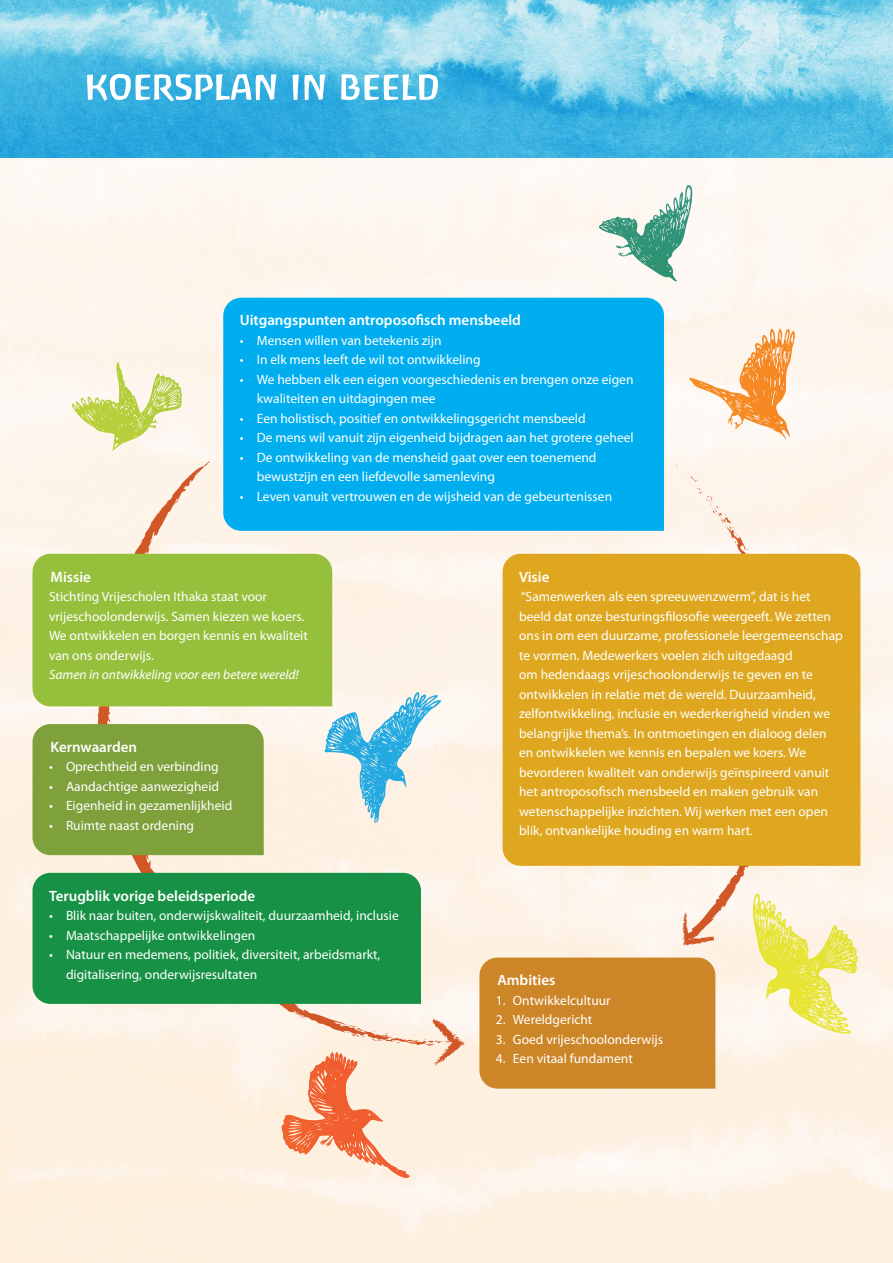
<style>
.page{position:relative;width:893px;height:1263px;background:#fff}
.page>*{position:absolute;margin:0;border:0;box-sizing:border-box;transform-origin:0 0}
.citaten{font:600 15px "Myriad Pro";color:#fff}
.citaten-2{font:13.5px/19.5px "Myriad Pro";color:#fff}
.citaten-3{font:italic 13.5px "Myriad Pro";color:#fff}
</style>
<div class="page">
<img style="left:0;top:157px;width:893px;height:1106px">
<svg style="left:97px;top:461px;width:337px;height:584px;background:#fbeee1"></svg>
<svg style="left:371px;top:1030px;width:29px;height:13px"></svg>
<svg style="left:345px;top:1025px;width:20px;height:12px"></svg>
<svg style="left:294px;top:1005px;width:16px;height:14px"></svg>
<svg style="left:424px;top:1018px;width:41px;height:48px;background:#f4d1bc"></svg>
<img style="left:0;top:0;width:893px;height:157px">
<svg style="left:87px;top:74px;width:351px;height:27px"></svg>
<div style="left:223px;top:298px;width:441px;height:233px;background:#00aeef"></div>
<div style="left:32px;top:873px;width:389px;height:131px;background:#179145"></div>
<div style="left:32px;top:723px;width:232px;height:132px;background:#7fa13c"></div>
<div style="left:32px;top:554px;width:300px;height:152px;background:#96bf3c"></div>
<svg style="left:689px;top:328px;width:107px;height:112px"></svg>
<svg style="left:282px;top:1052px;width:127px;height:127px;background:#f9c3a8"></svg>
<svg style="left:479px;top:473px;width:379px;height:615px;background:#dbbc6a"></svg>
<svg style="left:324px;top:692px;width:117px;height:131px;background:#bcdce4"></svg>
<svg style="left:599px;top:185px;width:94px;height:97px"></svg>
<svg style="left:71px;top:362px;width:111px;height:89px"></svg>
<p class="citaten" style="left:240px;top:311px;width:283px">Uitgangspunten antroposofisch mensbeeld</p>
<p class="citaten-2" style="left:240px;top:330px;width:203px">• Mensen willen van betekenis zijn</p>
<p class="citaten-2" style="left:240px;top:350px;width:242px">• In elk mens leeft de wil tot ontwikkeling</p>
<p class="citaten-2" style="left:257px;top:369px;width:378px;text-indent:-17px">• We hebben elk een eigen voorgeschiedenis en brengen onze eigen kwaliteiten en uitdagingen mee</p>
<p class="citaten-2" style="left:240px;top:408px;width:347px">• Een holistisch, positief en ontwikkelingsgericht mensbeeld</p>
<p class="citaten-2" style="left:240px;top:428px;width:396px">• De mens wil vanuit zijn eigenheid bijdragen aan het grotere geheel</p>
<p class="citaten-2" style="left:257px;top:447px;width:341px;text-indent:-17px">• De ontwikkeling van de mensheid gaat over een toenemend bewustzijn en een liefdevolle samenleving</p>
<p class="citaten-2" style="left:240px;top:486px;width:374px">• Leven vanuit vertrouwen en de wijsheid van de gebeurtenissen</p>
<p class="citaten" style="left:50px;top:567px;width:42px">Missie</p>
<p class="citaten-2" style="left:49px;top:586px;width:260px">Stichting Vrijescholen Ithaka staat voor vrijeschoolonderwijs. Samen kiezen we koers.<br>We ontwikkelen en borgen kennis en kwaliteit van ons onderwijs.</p>
<p class="citaten-3" style="left:49px;top:666px;width:251px">Samen in ontwikkeling voor een betere wereld!</p>
<p class="citaten" style="left:50px;top:737px;width:88px">Kernwaarden</p>
<p class="citaten-2" style="left:49px;top:757px;width:171px">• Oprechtheid en verbinding</p>
<p class="citaten-2" style="left:49px;top:776px;width:172px">• Aandachtige aanwezigheid</p>
<p class="citaten-2" style="left:49px;top:796px;width:185px">• Eigenheid in gezamenlijkheid</p>
<p class="citaten-2" style="left:49px;top:815px;width:147px">• Ruimte naast ordening</p>
<p class="citaten" style="left:49px;top:886px;width:208px">Terugblik vorige beleidsperiode</p>
<p class="citaten-2" style="left:49px;top:905px;width:351px">• Blik naar buiten, onderwijskwaliteit, duurzaamheid, inclusie</p>
<p class="citaten-2" style="left:49px;top:925px;width:208px">• Maatschappelijke ontwikkelingen</p>
<p class="citaten-2" style="left:66px;top:944px;width:316px;text-indent:-17px">• Natuur en medemens, politiek, diversiteit, arbeidsmarkt, digitalisering, onderwijsresultaten</p>
<p class="citaten" style="left:519px;top:567px;width:32px">Visie</p>
<p class="citaten-2" style="left:519px;top:586px;width:325px">“Samenwerken als een spreeuwenzwerm”, dat is het beeld dat onze besturingsfilosofie weergeeft. We zetten ons in om een duurzame, professionele leergemeenschap te vormen. Medewerkers voelen zich uitgedaagd<br>om hedendaags vrijeschoolonderwijs te geven en te ontwikkelen in relatie met de wereld. Duurzaamheid, zelfontwikkeling, inclusie en wederkerigheid vinden we belangrijke thema’s. In ontmoetingen en dialoog delen en ontwikkelen we kennis en bepalen we koers. We bevorderen kwaliteit van onderwijs geïnspireerd vanuit het antroposofisch mensbeeld en maken gebruik van wetenschappelijke inzichten. Wij werken met een open blik, ontvankelijke houding en warm hart.</p>
<p class="citaten" style="left:497px;top:971px;width:59px">Ambities</p>
<p class="citaten-2" style="left:496px;top:990px;width:116px">1. Ontwikkelcultuur</p>
<p class="citaten-2" style="left:496px;top:1010px;width:98px">2. Wereldgericht</p>
<p class="citaten-2" style="left:496px;top:1029px;width:169px">3. Goed vrijeschoolonderwijs</p>
<p class="citaten-2" style="left:496px;top:1049px;width:138px">4. Een vitaal fundament</p>
</div>
